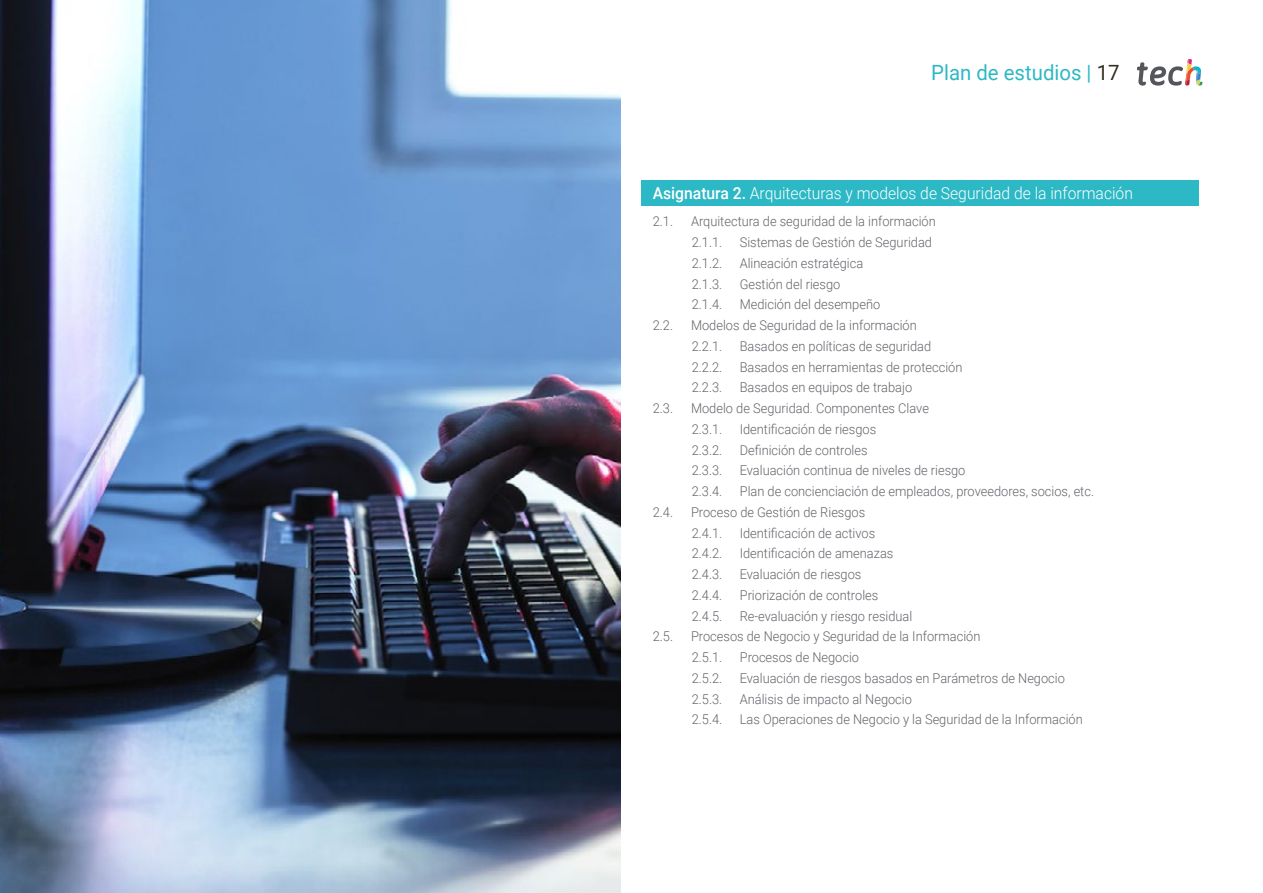
<style>
.page{position:relative;width:1263px;height:893px;background:#fff}
.page>*{position:absolute;margin:0;border:0;box-sizing:border-box;transform-origin:0 0}
.t1{font:21px "Roboto";color:#2db8c5}
.t2{font:300 16.5px "Roboto";color:#fff;scale:.95 1}
.t3{font:300 13.5px/20.7px "Roboto";color:#61646a;scale:.95 1}
.s1{color:#312e20}
.s2{font-weight:500}
</style>
<div class="page">
<div style="left:642px;top:180px;width:557px;height:26px;background:#2db8c5"></div>
<img style="left:0;top:0;width:621px;height:893px">
<svg style="left:1137px;top:59px;width:65px;height:27px"></svg>
<h1 class="t1" style="left:931px;top:57px;width:190px">Plan de estudios | <span class="s1">17</span></h1>
<p class="t2" style="left:653px;top:182px;width:507px"><span class="s2">Asignatura 2.</span> Arquitecturas y modelos de Seguridad de la información</p>
<p class="t3" style="left:653px;top:211px;width:23px">2.1.</p>
<p class="t3" style="left:691px;top:211px;width:259px">Arquitectura de seguridad de la información<br>2.1.1.</p>
<p class="t3" style="left:740px;top:231px;width:204px">Sistemas de Gestión de Seguridad</p>
<p class="t3" style="left:692px;top:252px;width:34px">2.1.2.</p>
<p class="t3" style="left:740px;top:252px;width:132px">Alineación estratégica</p>
<p class="t3" style="left:692px;top:273px;width:34px">2.1.3.</p>
<p class="t3" style="left:740px;top:273px;width:107px">Gestión del riesgo</p>
<p class="t3" style="left:692px;top:294px;width:34px">2.1.4.</p>
<p class="t3" style="left:740px;top:294px;width:149px">Medición del desempeño</p>
<p class="t3" style="left:653px;top:314px;width:23px">2.2.</p>
<p class="t3" style="left:691px;top:314px;width:239px">Modelos de Seguridad de la información<br>2.2.1.</p>
<p class="t3" style="left:740px;top:335px;width:203px">Basados en políticas de seguridad</p>
<p class="t3" style="left:692px;top:356px;width:34px">2.2.2.</p>
<p class="t3" style="left:740px;top:356px;width:236px">Basados en herramientas de protección</p>
<p class="t3" style="left:692px;top:377px;width:34px">2.2.3.</p>
<p class="t3" style="left:740px;top:377px;width:183px">Basados en equipos de trabajo</p>
<p class="t3" style="left:653px;top:397px;width:23px">2.3.</p>
<p class="t3" style="left:691px;top:397px;width:252px">Modelo de Seguridad. Componentes Clave<br>2.3.1.</p>
<p class="t3" style="left:740px;top:418px;width:145px">Identificación de riesgos</p>
<p class="t3" style="left:692px;top:439px;width:34px">2.3.2.</p>
<p class="t3" style="left:740px;top:439px;width:136px">Definición de controles</p>
<p class="t3" style="left:692px;top:460px;width:34px">2.3.3.</p>
<p class="t3" style="left:740px;top:460px;width:239px">Evaluación continua de niveles de riesgo</p>
<p class="t3" style="left:692px;top:480px;width:34px">2.3.4.</p>
<p class="t3" style="left:740px;top:480px;width:374px">Plan de concienciación de empleados, proveedores, socios, etc.</p>
<p class="t3" style="left:653px;top:501px;width:23px">2.4.</p>
<p class="t3" style="left:691px;top:501px;width:185px">Proceso de Gestión de Riesgos<br>2.4.1.</p>
<p class="t3" style="left:740px;top:522px;width:144px">Identificación de activos</p>
<p class="t3" style="left:692px;top:543px;width:34px">2.4.2.</p>
<p class="t3" style="left:740px;top:543px;width:163px">Identificación de amenazas</p>
<p class="t3" style="left:692px;top:563px;width:34px">2.4.3.</p>
<p class="t3" style="left:740px;top:563px;width:130px">Evaluación de riesgos</p>
<p class="t3" style="left:692px;top:584px;width:34px">2.4.4.</p>
<p class="t3" style="left:740px;top:584px;width:147px">Priorización de controles</p>
<p class="t3" style="left:692px;top:605px;width:34px">2.4.5.</p>
<p class="t3" style="left:740px;top:605px;width:183px">Re-evaluación y riesgo residual</p>
<p class="t3" style="left:653px;top:626px;width:23px">2.5.</p>
<p class="t3" style="left:691px;top:626px;width:306px">Procesos de Negocio y Seguridad de la Información<br>2.5.1.</p>
<p class="t3" style="left:740px;top:646px;width:127px">Procesos de Negocio</p>
<p class="t3" style="left:692px;top:667px;width:34px">2.5.2.</p>
<p class="t3" style="left:740px;top:667px;width:344px">Evaluación de riesgos basados en Parámetros de Negocio</p>
<p class="t3" style="left:692px;top:688px;width:34px">2.5.3.</p>
<p class="t3" style="left:740px;top:688px;width:183px">Análisis de impacto al Negocio</p>
<p class="t3" style="left:692px;top:709px;width:34px">2.5.4.</p>
<p class="t3" style="left:740px;top:709px;width:363px">Las Operaciones de Negocio y la Seguridad de la Información</p>
</div>
